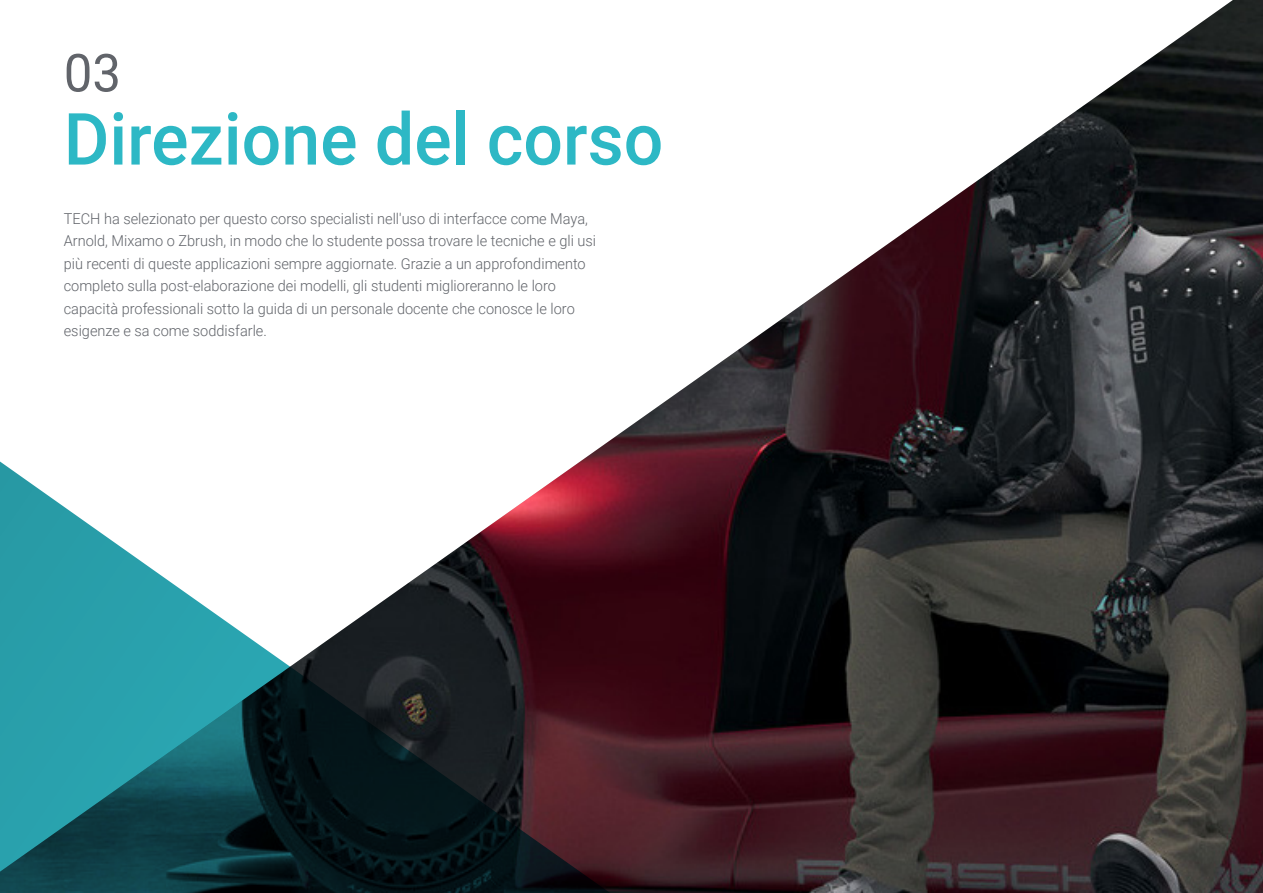
<style>
.page{position:relative;width:1263px;height:893px;background:#fff}
.page>*{position:absolute;margin:0;border:0;box-sizing:border-box;transform-origin:0 0}
.t1{font:500 72px "Roboto";color:#2db8c5}
.t2{font:52.5px "Roboto";color:#61646a}
.t3{font:300 15px/22.5px "Roboto";color:#61646a}
</style>
<div class="page">
<img style="left:602px;top:0;width:661px;height:893px">
<svg style="left:0;top:446px;width:640px;height:447px"></svg>
<h2 class="t2" style="left:64px;top:36px;width:59px">03</h2>
<h1 class="t1" style="left:64px;top:89px;width:601px">Direzione del corso</h1>
<p class="t3" style="left:64px;top:207px;width:534px">TECH ha selezionato per questo corso specialisti nell'uso di interfacce come Maya, Arnold, Mixamo o Zbrush, in modo che lo studente possa trovare le tecniche e gli usi più recenti di queste applicazioni sempre aggiornate. Grazie a un approfondimento completo sulla post-elaborazione dei modelli, gli studenti miglioreranno le loro capacità professionali sotto la guida di un personale docente che conosce le loro esigenze e sa come soddisfarle.</p>
</div>
